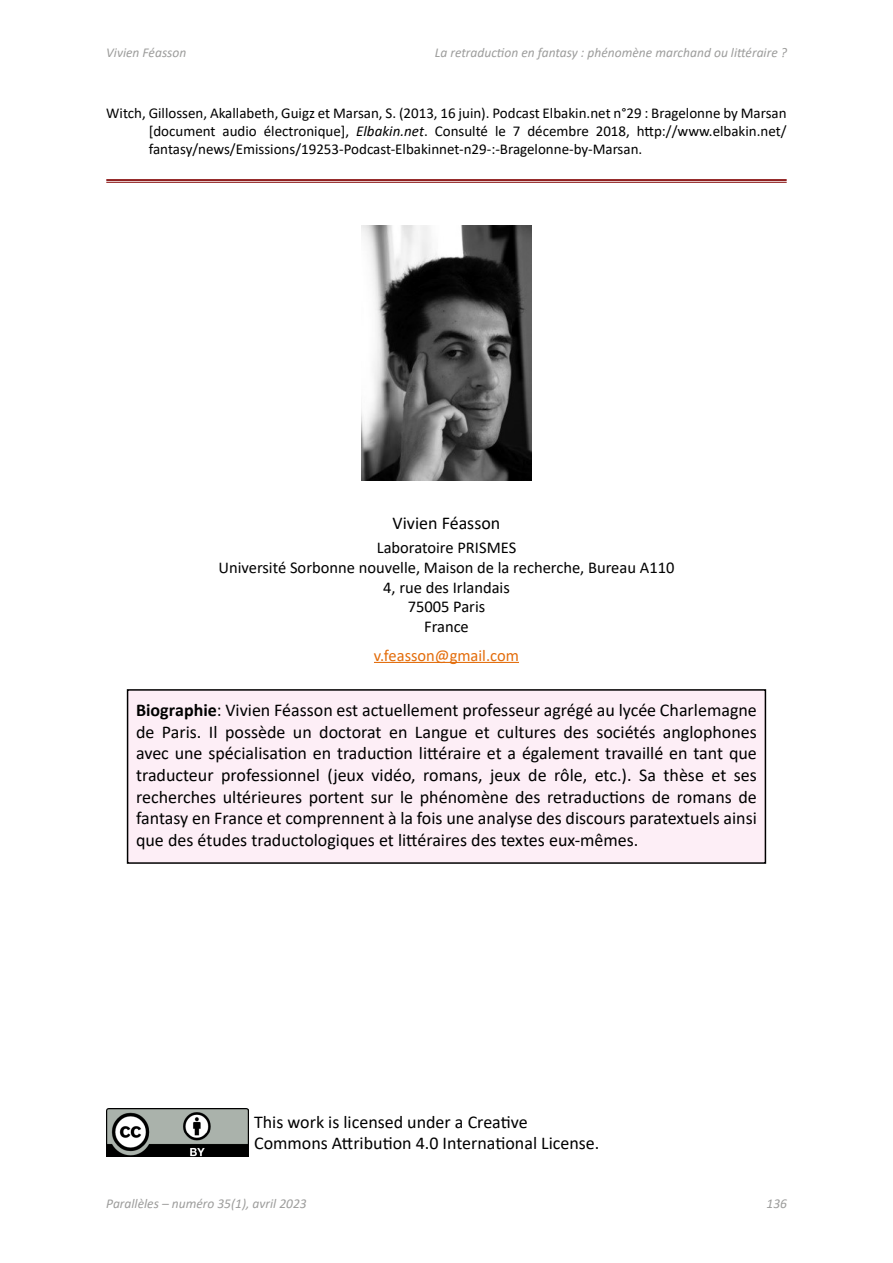
<style>
.page{position:relative;width:893px;height:1263px;background:#fff}
.page>*{position:absolute;margin:0;border:0;box-sizing:border-box;transform-origin:0 0}
.P_Biographie{font:18px/21.6px "Calibri";color:#000}
.P_Author_LastPage_Na{font:18px "Calibri";color:#000}
.P_Author_LastPage{font:16.5px "Calibri";color:#000}
.P_Mail-Auteur{font:16.5px "Calibri";color:#e36c0a}
.P_Bibliography{font:15px/18px "Calibri";color:#000;text-align:justify}
.t1{font:italic 13.5px "Calibri";color:#9d9d9c}
.s1{font-style:italic}
.s2{font-weight:700}
</style>
<div class="page">
<img style="left:106px;top:1109px;width:143px;height:48px">
<hr style="left:106px;top:179px;width:681px;height:2px;background:#800000">
<hr style="left:106px;top:182px;width:681px;height:1px;background:#800000">
<hr style="left:374px;top:662px;width:145px;height:1px;background:#e36c0a">
<div style="left:128px;top:690px;width:637px;height:173px;background:#fdeef6"></div>
<div style="left:127px;top:689px;width:639px;height:175px;border:2px solid #000"></div>
<img style="left:362px;top:226px;width:169px;height:254px">
<p class="t1" style="left:106px;top:43px;width:82px">Vivien Féasson</p>
<p class="t1" style="left:435px;top:43px;width:354px">La retraduction en fantasy : phénomène marchand ou littéraire ?</p>
<p class="P_Bibliography" style="left:149px;top:103px;width:639px;text-indent:-43px">Witch, Gillossen, Akallabeth, Guigz et Marsan, S. (2013, 16 juin). Podcast Elbakin.net n°29 : Bragelonne by Marsan [document audio électronique], <span class="s1">Elbakin.net</span>. Consulté le 7 décembre 2018, http://www.elbakin.net/ fantasy/news/Emissions/19253-Podcast-Elbakinnet-n29-:-Bragelonne-by-Marsan.</p>
<p class="P_Author_LastPage_Na" style="left:393px;top:510px;width:109px">Vivien Féasson</p>
<p class="P_Author_LastPage" style="left:377px;top:536px;width:141px">Laboratoire PRISMES</p>
<p class="P_Author_LastPage" style="left:218px;top:556px;width:457px">Université Sorbonne nouvelle, Maison de la recherche, Bureau A110</p>
<p class="P_Author_LastPage" style="left:383px;top:576px;width:128px">4, rue des Irlandais</p>
<p class="P_Author_LastPage" style="left:408px;top:595px;width:79px">75005 Paris</p>
<p class="P_Author_LastPage" style="left:424px;top:615px;width:46px">France</p>
<p class="P_Mail-Auteur" style="left:374px;top:644px;width:147px">v.feasson@gmail.com</p>
<p class="P_Biographie" style="left:136px;top:699px;width:622px;text-align:justify"><span class="s2">Biographie</span>: Vivien Féasson est actuellement professeur agrégé au lycée Charlemagne de Paris. Il possède un doctorat en Langue et cultures des sociétés anglophones avec une spécialisation en traduction littéraire et a également travaillé en tant que traducteur professionnel (jeux vidéo, romans, jeux de rôle, etc.). Sa thèse et ses recherches ultérieures portent sur le phénomène des retraductions de romans de fantasy en France et comprennent à la fois une analyse des discours paratextuels ainsi que des études traductologiques et littéraires des textes eux-mêmes.</p>
<p class="P_Biographie" style="left:254px;top:1110px;width:347px">This work is licensed under a Creative<br>Commons Attribution 4.0 International License.</p>
<p class="t1" style="left:106px;top:1194px;width:202px">Parallèles – numéro 35(1), avril 2023</p>
<p class="t1" style="left:767px;top:1194px;width:22px">136</p>
</div>
